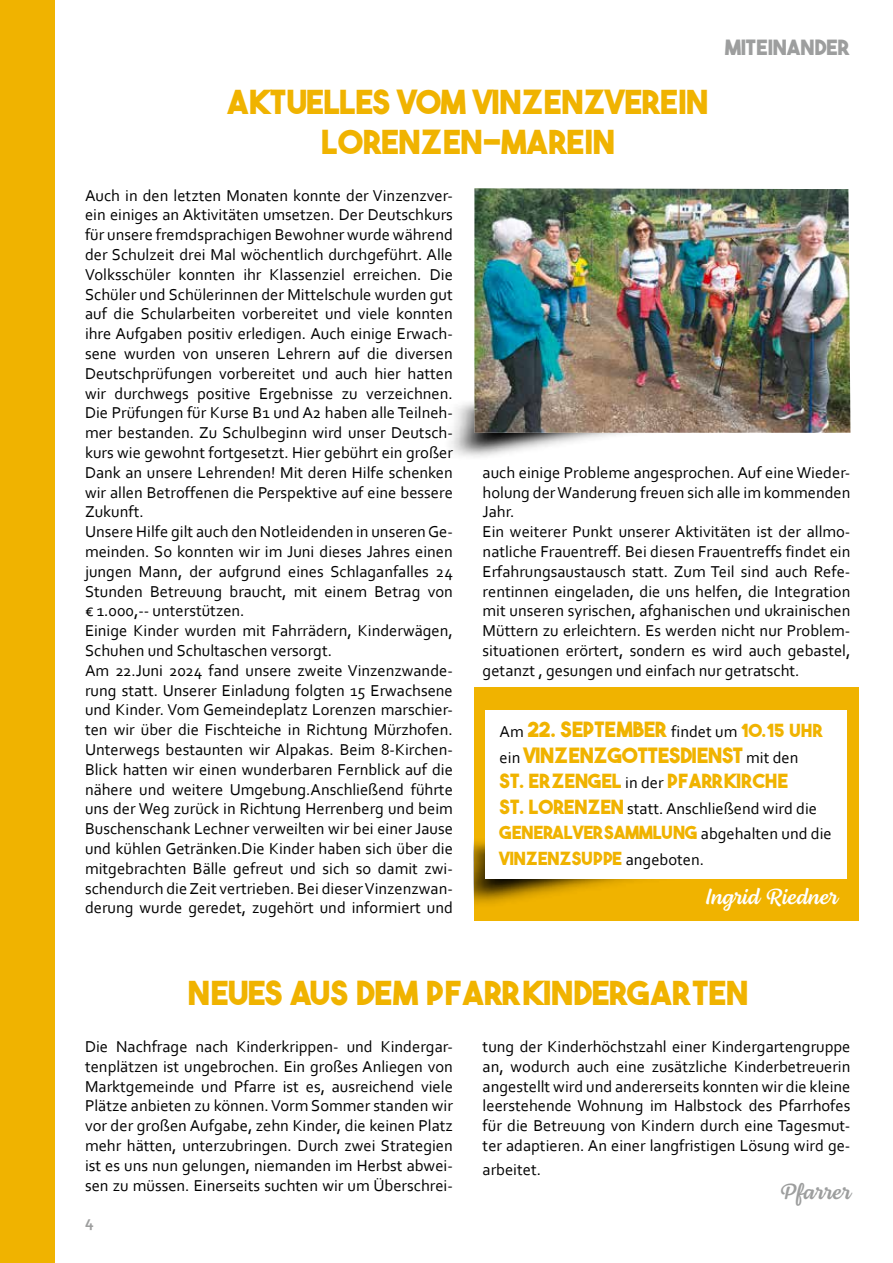
<style>
.page{position:relative;width:893px;height:1263px;background:#fff}
.page>*{position:absolute;margin:0;border:0;box-sizing:border-box;transform-origin:0 0}
.t1{font:700 33px/39.6px "The Bold Font";color:#f0b300;text-align:center}
.t2{font:22.5px "Lemongrass Script";color:#fff}
.t3{font:22.5px "Lemongrass Script";color:#9d9e9e}
.t4{font:700 21px/25.5px "The Bold Font";color:#f0b300}
.t5{font:700 21px "The Bold Font";color:#9d9e9e}
.t6{font:700 19.5px "The Bold Font";color:#f0b300}
.t7{font:700 18px/25.5px "The Bold Font";color:#f0b300}
.t8{font:16.5px/19.8px "Corbel";color:#000}
.t9{font:700 16.5px "Corbel";color:#9d9e9e}
.s1{font-family:"Corbel";font-weight:400;font-size:16.5px;color:#000}
.s2{font-size:18px}
.s3{font-family:"The Bold Font";font-weight:700;font-size:19.5px;color:#f0b300}
</style>
<div class="page">
<div style="left:0;top:0;width:55px;height:1263px;background:#f0b300"></div>
<div style="left:474px;top:687px;width:385px;height:233px;background:#f0b300"></div>
<img style="left:450px;top:402px;width:176px;height:55px">
<img style="left:474px;top:188px;width:376px;height:245px">
<img style="left:473px;top:841px;width:171px;height:63px">
<div style="left:485px;top:710px;width:361px;height:169px;background:#fff"></div>
<p class="t5" style="left:725px;top:34px;width:127px">MITEINANDER</p>
<h1 class="t1" style="left:227px;top:80px;width:482px">AKTUELLES VOM VINZENZVEREIN<br>LORENZEN-MAREIN</h1>
<p class="t8" style="left:85px;top:185px;width:369px">Auch in den letzten Monaten konnte der Vinzenzver&shy;ein einiges an Aktivitäten umsetzen. Der Deutschkurs für unsere fremdsprachigen Bewohner wurde während der Schulzeit drei Mal wöchentlich durchgeführt. Alle Volksschüler konnten ihr Klassenziel erreichen. Die Schüler und Schülerinnen der Mittelschule wurden gut auf die Schularbeiten vorbereitet und viele konnten ihre Aufgaben positiv erledigen. Auch einige Erwach&shy;sene wurden von unseren Lehrern auf die diversen Deutschprüfungen vorbereitet und auch hier hatten wir durchwegs positive Ergebnisse zu verzeichnen.<br>Die Prüfungen für Kurse B1 und A2 haben alle Teilneh&shy;mer bestanden. Zu Schulbeginn wird unser Deutsch&shy;kurs wie gewohnt fortgesetzt. Hier gebührt ein großer Dank an unsere Lehrenden! Mit deren Hilfe schenken wir allen Betroffenen die Perspektive auf eine bessere Zukunft.<br>Unsere Hilfe gilt auch den Notleidenden in unseren Ge&shy;meinden. So konnten wir im Juni dieses Jahres einen jungen Mann, der aufgrund eines Schlaganfalles 24<br>Stunden Betreuung braucht, mit einem Betrag von € 1.000,-- unterstützen.<br>Einige Kinder wurden mit Fahrrädern, Kinderwägen, Schuhen und Schultaschen versorgt.<br>Am 22.Juni 2024 fand unsere zweite Vinzenzwande&shy;rung statt. Unserer Einladung folgten 15 Erwachsene und Kinder. Vom Gemeindeplatz Lorenzen marschier&shy;ten wir über die Fischteiche in Richtung Mürzhofen.<br>Unterwegs bestaunten wir Alpakas. Beim 8-Kirchen-Blick hatten wir einen wunderbaren Fernblick auf die nähere und weitere Umgebung.Anschließend führte uns der Weg zurück in Richtung Herrenberg und beim Buschenschank Lechner verweilten wir bei einer Jause und kühlen Getränken.Die Kinder haben sich über die mitgebrachten Bälle gefreut und sich so damit zwi&shy;schendurch die Zeit vertrieben. Bei dieser Vinzenzwan&shy;derung wurde geredet, zugehört und informiert und</p>
<p class="t8" style="left:483px;top:462px;width:369px">auch einige Probleme angesprochen. Auf eine Wieder&shy;holung der Wanderung freuen sich alle im kommenden Jahr.<br>Ein weiterer Punkt unserer Aktivitäten ist der allmo&shy;natliche Frauentreff. Bei diesen Frauentreffs findet ein Erfahrungsaustausch statt. Zum Teil sind auch Refe&shy;rentinnen eingeladen, die uns helfen, die Integration mit unseren syrischen, afghanischen und ukrainischen Müttern zu erleichtern. Es werden nicht nur Problem&shy;situationen erörtert, sondern es wird auch gebastel, getanzt , gesungen und einfach nur getratscht.</p>
<p class="t4" style="left:500px;top:715px;width:326px"><span class="s1">Am</span> 22. SEPTEMBER <span class="s1">findet um</span> <span class="s2">10.15 UHR </span><span class="s1">ein</span> VINZENZGOTTESDIENST <span class="s1">mit den</span></p>
<p class="t6" style="left:500px;top:769px;width:291px">ST. ERZENGEL <span class="s1">in der</span> PFARRKIRCHE</p>
<p class="t8" style="left:500px;top:798px;width:319px"><span class="s3">ST. LORENZEN</span> statt. Anschließend wird die</p>
<p class="t7" style="left:500px;top:818px;width:334px">GENERALVERSAMMLUNG <span class="s1">abgehalten und die<br></span>VINZENZSUPPE <span class="s1">angeboten.</span></p>
<h2 class="t2" style="left:705px;top:883px;width:135px">Ingrid Riedner</h2>
<h1 class="t1" style="left:188px;top:971px;width:562px">NEUES AUS DEM PFARRKINDERGARTEN</h1>
<p class="t8" style="left:85px;top:1036px;width:369px;text-align:justify">Die Nachfrage nach Kinderkrippen- und Kindergar&shy;tenplätzen ist ungebrochen. Ein großes Anliegen von Marktgemeinde und Pfarre ist es, ausreichend viele Plätze anbieten zu können. Vorm Sommer standen wir vor der großen Aufgabe, zehn Kinder, die keinen Platz mehr hätten, unterzubringen. Durch zwei Strategien ist es uns nun gelungen, niemanden im Herbst abwei&shy;sen zu müssen. Einerseits suchten wir um Überschrei-</p>
<p class="t8" style="left:483px;top:1036px;width:369px;text-align:justify">tung der Kinderhöchstzahl einer Kindergartengruppe an, wodurch auch eine zusätzliche Kinderbetreuerin angestellt wird und andererseits konnten wir die kleine leerstehende Wohnung im Halbstock des Pfarrhofes für die Betreuung von Kindern durch eine Tagesmut&shy;ter adaptieren. An einer langfristigen Lösung wird ge-</p>
<p class="t8" style="left:483px;top:1159px;width:60px">arbeitet.</p>
<h2 class="t3" style="left:779px;top:1178px;width:74px">Pfarrer</h2>
<p class="t9" style="left:85px;top:1212px;width:10px">4</p>
</div>
